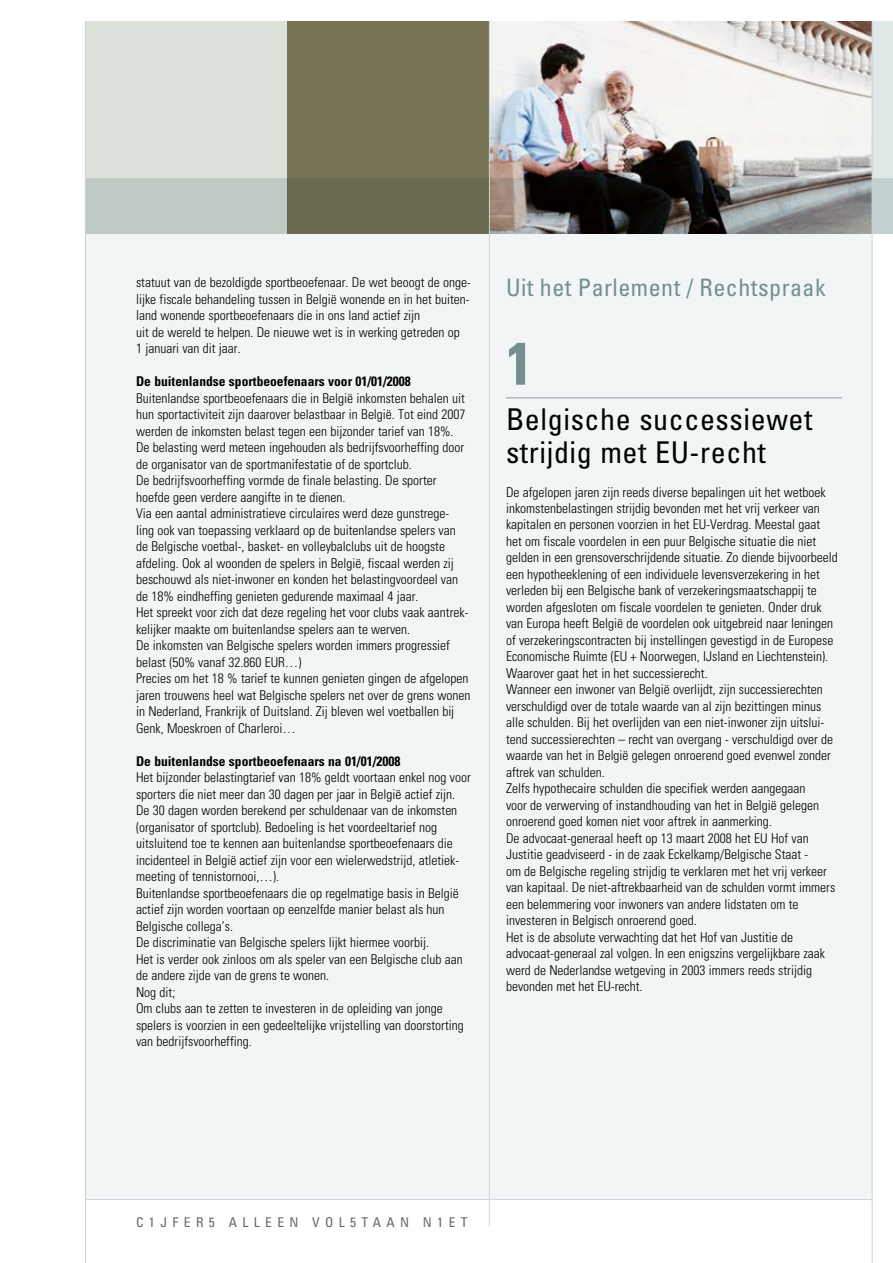
<style>
.page{position:relative;width:893px;height:1263px;background:#fff}
.page>*{position:absolute;margin:0;border:0;box-sizing:border-box;transform-origin:0 0}
.t1{font:60px "Univers Condensed Bold SC850";color:#758e90}
.t2{font:condensed 30px/33px "Univers";letter-spacing:.02em;color:#000}
.t3{font:condensed 24px "Univers";letter-spacing:.02em;color:#758e90}
.t4{font:300 condensed 13.5px/16.5px "Univers";color:#000}
.t5{font:700 condensed 13.5px "Univers";color:#000}
.t6{font:condensed 13.5px "Univers";letter-spacing:.4em;color:#68676c}
</style>
<div class="page">
<div style="left:85px;top:234px;width:787px;height:965px;background:#f1f5f6"></div>
<img style="left:490px;top:21px;width:382px;height:158px">
<div style="left:85px;top:21px;width:202px;height:213px;background:#dbe0d9"></div>
<div style="left:287px;top:21px;width:202px;height:213px;background:#777456"></div>
<div style="left:872px;top:21px;width:21px;height:213px;background:#dfe7e7"></div>
<hr style="left:506px;top:397px;width:336px;height:1px;background:#97979b">
<svg style="left:86px;top:179px;width:807px;height:55px"></svg>
<hr style="left:85px;top:21px;width:1px;height:1242px;background:#c9d6d6">
<hr style="left:872px;top:21px;width:1px;height:1242px;background:#c9d6d6">
<hr style="left:489px;top:21px;width:1px;height:1205px;background:#c9d6d6">
<hr style="left:85px;top:1199px;width:787px;height:1px;background:#c9d6d6">
<p class="t4" style="left:136px;top:274px;width:336px">statuut van de bezoldigde sportbeoefenaar. De wet beoogt de onge&shy;lijke fiscale behandeling tussen in België wonende en in het buiten&shy;land wonende sportbeoefenaars die in ons land actief zijn<br>uit de wereld te helpen. De nieuwe wet is in werking getreden op<br>1 januari van dit jaar.</p>
<p class="t5" style="left:136px;top:373px;width:276px">De buitenlandse sportbeoefenaars voor 01/01/2008</p>
<p class="t4" style="left:136px;top:390px;width:336px">Buitenlandse sportbeoefenaars die in België inkomsten behalen uit hun sportactiviteit zijn daarover belastbaar in België. Tot eind 2007 werden de inkomsten belast tegen een bijzonder tarief van 18%.<br>De belasting werd meteen ingehouden als bedrijfsvoorheffing door de organisator van de sportmanifestatie of de sportclub.<br>De bedrijfsvoorheffing vormde de finale belasting. De sporter hoefde geen verdere aangifte in te dienen.<br>Via een aantal administratieve circulaires werd deze gunstrege&shy;ling ook van toepassing verklaard op de buitenlandse spelers van de Belgische voetbal-, basket- en volleybalclubs uit de hoogste afdeling. Ook al woonden de spelers in België, fiscaal werden zij beschouwd als niet-inwoner en konden het belastingvoordeel van de 18% eindheffing genieten gedurende maximaal 4 jaar.<br>Het spreekt voor zich dat deze regeling het voor clubs vaak aantrek&shy;kelijker maakte om buitenlandse spelers aan te werven.<br>De inkomsten van Belgische spelers worden immers progressief belast (50% vanaf 32.860 EUR…)<br>Precies om het 18 % tarief te kunnen genieten gingen de afgelopen jaren trouwens heel wat Belgische spelers net over de grens wonen in Nederland, Frankrijk of Duitsland. Zij bleven wel voetballen bij Genk, Moeskroen of Charleroi…</p>
<p class="t5" style="left:136px;top:752px;width:266px">De buitenlandse sportbeoefenaars na 01/01/2008</p>
<p class="t4" style="left:136px;top:769px;width:336px">Het bijzonder belastingtarief van 18% geldt voortaan enkel nog voor sporters die niet meer dan 30 dagen per jaar in België actief zijn.<br>De 30 dagen worden berekend per schuldenaar van de inkomsten (organisator of sportclub). Bedoeling is het voordeeltarief nog uitsluitend toe te kennen aan buitenlandse sportbeoefenaars die incidenteel in België actief zijn voor een wielerwedstrijd, atletiek&shy;meeting of tennistornooi,…).<br>Buitenlandse sportbeoefenaars die op regelmatige basis in België actief zijn worden voortaan op eenzelfde manier belast als hun Belgische collega’s.<br>De discriminatie van Belgische spelers lijkt hiermee voorbij.<br>Het is verder ook zinloos om als speler van een Belgische club aan de andere zijde van de grens te wonen.<br>Nog dit;<br>Om clubs aan te zetten te investeren in de opleiding van jonge spelers is voorzien in een gedeeltelijke vrijstelling van doorstorting van bedrijfsvoorheffing.</p>
<h3 class="t3" style="left:506px;top:272px;width:321px">Uit het Parlement / Rechtspraak</h3>
<h1 class="t1" style="left:506px;top:327px;width:28px">1</h1>
<h2 class="t2" style="left:506px;top:403px;width:308px">Belgische successiewet strijdig met EU-recht</h2>
<p class="t4" style="left:506px;top:483px;width:333px">De afgelopen jaren zijn reeds diverse bepalingen uit het wetboek inkomstenbelastingen strijdig bevonden met het vrij verkeer van kapitalen en personen voorzien in het EU-Verdrag. Meestal gaat het om fiscale voordelen in een puur Belgische situatie die niet gelden in een grensoverschrijdende situatie. Zo diende bijvoorbeeld een hypotheeklening of een individuele levensverzekering in het verleden bij een Belgische bank of verzekeringsmaatschappij te worden afgesloten om fiscale voordelen te genieten. Onder druk van Europa heeft België de voordelen ook uitgebreid naar leningen of verzekeringscontracten bij instellingen gevestigd in de Europese Economische Ruimte (EU + Noorwegen, IJsland en Liechtenstein).<br>Waarover gaat het in het successierecht.<br>Wanneer een inwoner van België overlijdt, zijn successierechten verschuldigd over de totale waarde van al zijn bezittingen minus alle schulden. Bij het overlijden van een niet-inwoner zijn uitslui&shy;tend successierechten – recht van overgang - verschuldigd over de waarde van het in België gelegen onroerend goed evenwel zonder aftrek van schulden.<br>Zelfs hypothecaire schulden die specifiek werden aangegaan<br>voor de verwerving of instandhouding van het in België gelegen onroerend goed komen niet voor aftrek in aanmerking.<br>De advocaat-generaal heeft op 13 maart 2008 het EU Hof van Justitie geadviseerd - in de zaak Eckelkamp/Belgische Staat -<br>om de Belgische regeling strijdig te verklaren met het vrij verkeer van kapitaal. De niet-aftrekbaarheid van de schulden vormt immers een belemmering voor inwoners van andere lidstaten om te investeren in Belgisch onroerend goed.<br>Het is de absolute verwachting dat het Hof van Justitie de advocaat-generaal zal volgen. In een enigszins vergelijkbare zaak werd de Nederlandse wetgeving in 2003 immers reeds strijdig bevonden met het EU-recht.</p>
<p class="t6" style="left:136px;top:1214px;width:333px">C1jfEr 5 allee n vol5taan n1e t</p>
</div>
